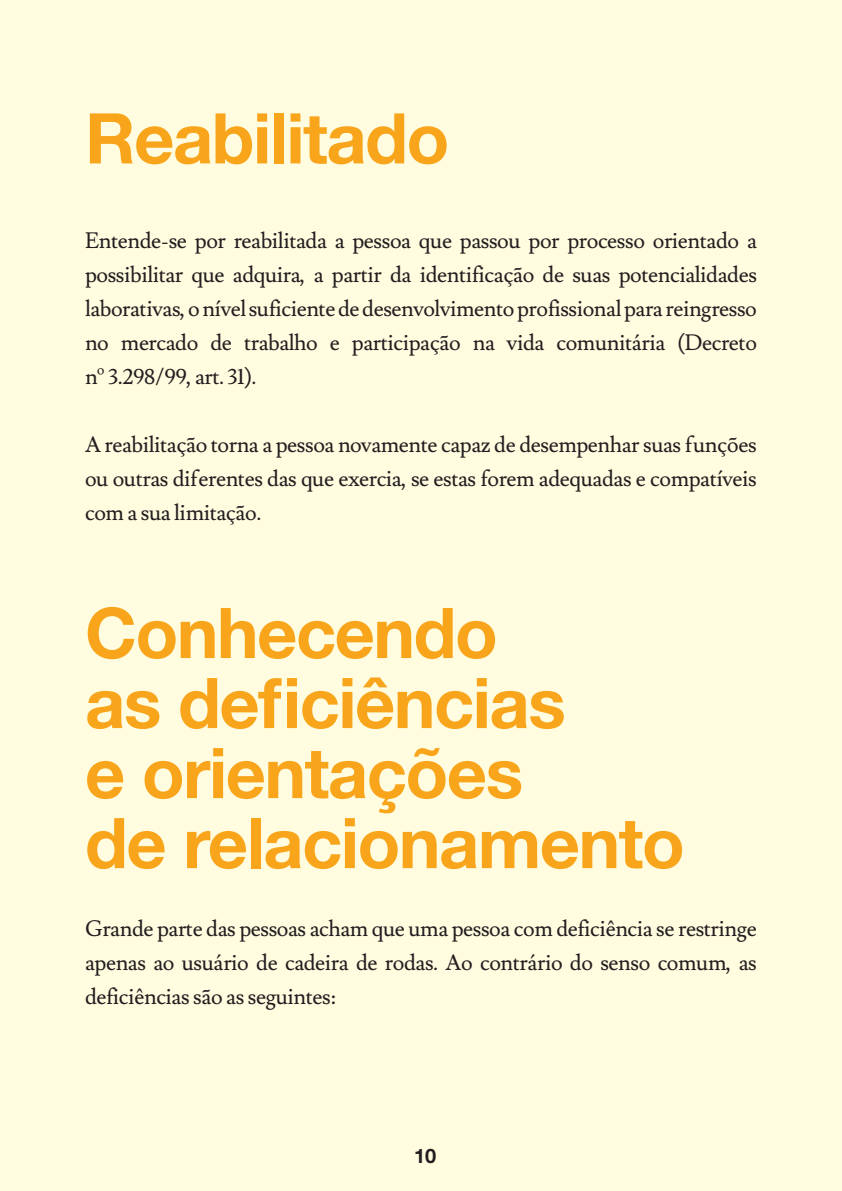
<style>
.page{position:relative;width:842px;height:1191px;background:#fffce0}
.page>*{position:absolute;margin:0;border:0;box-sizing:border-box;transform-origin:0 0}
.t1{font:700 70px/70px "Helvetica Neue LT Std";letter-spacing:-.02em;color:#f9a51b}
.t2{font:22px/34px "Lusitana";letter-spacing:-.02em;color:#231f20;text-align:justify}
.t3{font:700 20px "Helvetica Neue LT Std";color:#231f20}
</style>
<div class="page">
<p class="t1" style="left:85px;top:102px;width:366px">Reabilitado</p>
<p class="t2" style="left:85px;top:224px;width:673px">Entende-se por reabilitada a pessoa que passou por processo orientado a possibilitar que adquira, a partir da identificação de suas potencialidades laborativas, o nível suficiente de desenvolvimento profissional para reingresso no mercado de trabalho e participação na vida comunitária (Decreto nº 3.298/99, art. 31).</p>
<p class="t2" style="left:85px;top:428px;width:673px">A reabilitação torna a pessoa novamente capaz de desempenhar suas funções ou outras diferentes das que exercia, se estas forem adequadas e compatíveis com a sua limitação.</p>
<p class="t1" style="left:85px;top:596px;width:601px">Conhecendo<br>as deficiências<br>e orientações<br>de relacionamento</p>
<p class="t2" style="left:85px;top:912px;width:673px">Grande parte das pessoas acham que uma pessoa com deficiência se restringe apenas ao usuário de cadeira de rodas. Ao contrário do senso comum, as deficiências são as seguintes:</p>
<p class="t3" style="left:414px;top:1143px;width:24px">10</p>
</div>
